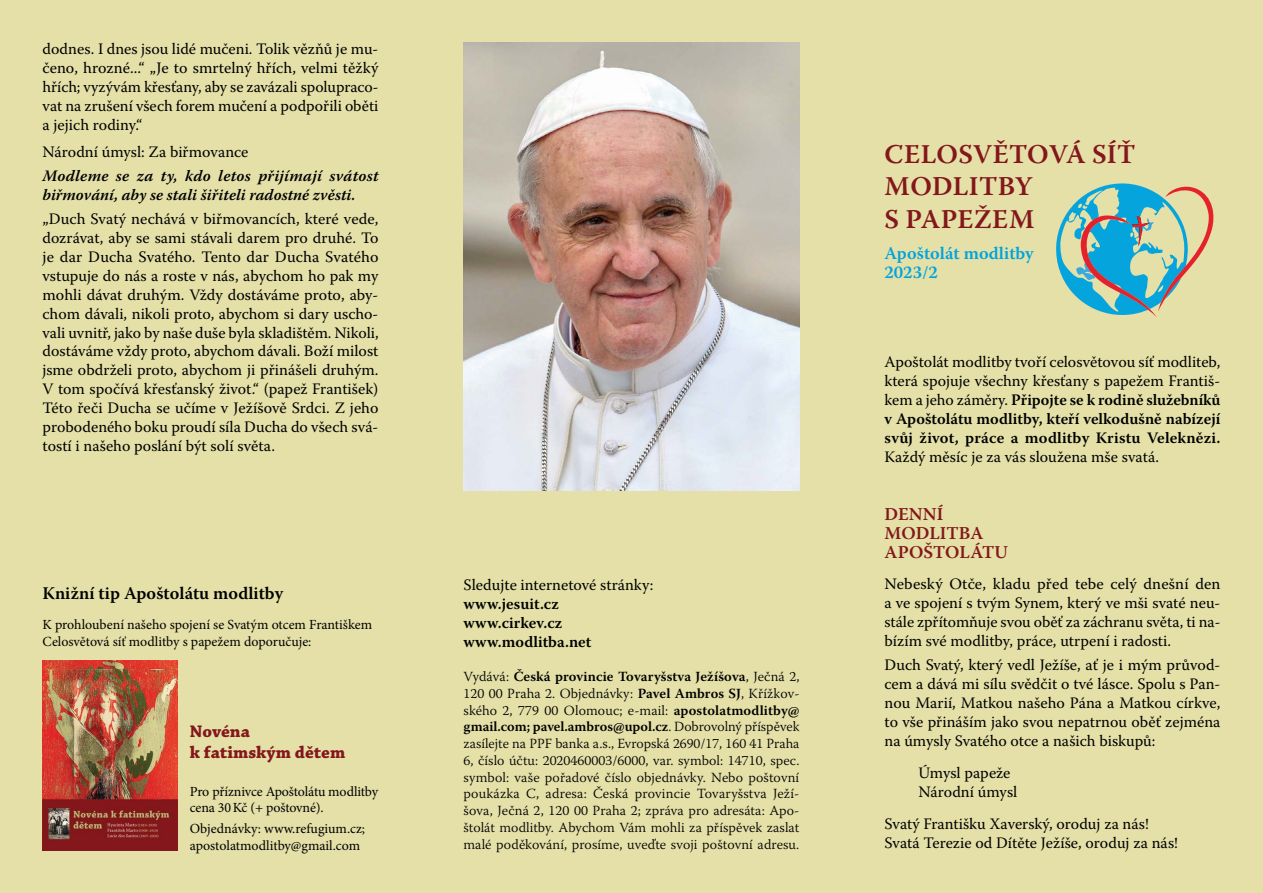
<style>
.page{position:relative;width:1263px;height:893px;background:#e4e0a8}
.page>*{position:absolute;margin:0;border:0;box-sizing:border-box;transform-origin:0 0}
.t1{font:600 27px/32.4px "Warnock Pro";letter-spacing:.01em;color:#83171b}
.t2{font:600 18px/18.9px "Warnock Pro";color:#83171b}
.t3{font:600 17.7px "Warnock Pro";color:#000}
.t4{font:600 17.7px/18.9px "Warnock Pro";color:#00a4dd}
.t5{font:700 17.7px/21px "Chaparral Pro";color:#83171b}
.t6{font:15.9px/18.9px "Warnock Pro";color:#000;text-align:justify}
.t7{font:600 15.9px/18.9px "Warnock Pro";letter-spacing:.01em;color:#000}
.t8{font:italic 600 15.9px/18.9px "Warnock Pro";letter-spacing:.01em;color:#000}
.t9{font:300 13.95px/16.8px "Warnock Pro";letter-spacing:.005em;color:#000;text-align:justify}
.t10{font:13.95px/16.6px "Minion Pro";letter-spacing:-.005em;color:#000}
.s1{font-weight:600}
.s2{font-weight:400}
</style>
<div class="page">
<svg style="left:1056px;top:183px;width:157px;height:134px"></svg>
<img style="left:463px;top:43px;width:336px;height:448px">
<img style="left:43px;top:661px;width:134px;height:189px">
<p class="t6" style="left:43px;top:39px;width:337px">dodnes. I dnes jsou lidé mučeni. Tolik vězňů je mu&shy;čeno, hrozné...“ „Je to smrtelný hřích, velmi těžký hřích; vyzývám křesťany, aby se zavázali spolupraco&shy;vat na zrušení všech forem mučení a podpořili oběti a jejich rodiny.“</p>
<p class="t6" style="left:43px;top:142px;width:207px">Národní úmysl: Za biřmovance</p>
<p class="t8" style="left:43px;top:166px;width:338px">Modleme se za ty, kdo letos přijímají svátost biřmování, aby se stali šiřiteli radostné zvěsti.</p>
<p class="t6" style="left:43px;top:209px;width:338px">„Duch Svatý nechává v biřmovancích, které vede, dozrávat, aby se sami stávali darem pro druhé. To je dar Ducha Svatého. Tento dar Ducha Svatého vstupuje do nás a roste v nás, abychom ho pak my mohli dávat druhým. Vždy dostáváme proto, aby&shy;chom dávali, nikoli proto, abychom si dary uscho&shy;vali uvnitř, jako by naše duše byla skladištěm. Nikoli, dostáváme vždy proto, abychom dávali. Boží milost jsme obdrželi proto, abychom ji přinášeli druhým.<br>V tom spočívá křesťanský život.“ (papež František)<br>Této řeči Ducha se učíme v Ježíšově Srdci. Z jeho probodeného boku proudí síla Ducha do všech svá&shy;tostí i našeho poslání být solí světa.</p>
<p class="t3" style="left:43px;top:582px;width:242px">Knižní tip Apoštolátu modlitby</p>
<p class="t10" style="left:43px;top:616px;width:331px">K prohloubení našeho spojení se Svatým otcem Františkem<br>Celosvětová síť modlitby s papežem doporučuje:</p>
<p class="t5" style="left:190px;top:721px;width:157px">Novéna<br>k fatimským dětem</p>
<p class="t10" style="left:190px;top:783px;width:190px">Pro příznivce Apoštolátu modlitby cena 30Kč (+ poštovné).</p>
<p class="t10" style="left:190px;top:821px;width:177px">Objednávky: www.refugium.cz; apostolatmodlitby@gmail.com</p>
<p class="t6" style="left:463px;top:575px;width:191px">Sledujte internetové stránky:</p>
<p class="t7" style="left:463px;top:594px;width:129px">www.jesuit.cz www.cirkev.cz www.modlitba.net</p>
<p class="t9" style="left:463px;top:668px;width:338px">Vydává: <span class="s1">Česká provincie Tovaryšstva Ježíšova</span>, Ječná 2, 120 00 Praha 2. Objednávky: <span class="s1">Pavel Ambros SJ</span>, Křížkov&shy;ského 2, 779 00 Olomouc; e-mail: <span class="s1">apostolatmodlitby@ gmail.com; pavel.ambros@upol.cz</span>. Dobrovolný příspěvek zasílejte na PPF banka a.s., Evropská 2690/17, 160 41 Praha 6, číslo účtu: 2020460003/6000, var. symbol: 14710, spec. symbol: vaše pořadové číslo objednávky. Nebo poštovní poukázka C, adresa: Česká provincie Tovaryšstva Ježí&shy;šova, Ječná 2, 120 00 Praha 2; zpráva pro adresáta: Apo&shy;štolát modlitby. Abychom Vám mohli za příspěvek zaslat malé poděkování, prosíme, uveďte svoji poštovní adresu.</p>
<h1 class="t1" style="left:885px;top:137px;width:252px">CELOSVĚTOVÁ SÍŤ<br>MODLITBY<br>S PAPEŽEM</h1>
<p class="t4" style="left:884px;top:244px;width:151px">Apoštolát modlitby<br>2023/2</p>
<p class="t7" style="left:884px;top:352px;width:338px;text-align:justify"><span class="s2">Apoštolát modlitby tvoří celosvětovou síť modliteb, která spojuje všechny křesťany s papežem Františ&shy;kem a jeho záměry.</span> Připojte se k rodině služebníků v Apoštolátu modlitby, kteří velkodušně nabízejí svůj život, práce a modlitby Kristu Veleknězi.</p>
<p class="t6" style="left:884px;top:447px;width:276px">Každý měsíc je za vás sloužena mše svatá.</p>
<p class="t2" style="left:884px;top:504px;width:125px">DENNÍ<br>MODLITBA<br>APOŠTOLÁTU</p>
<p class="t6" style="left:884px;top:574px;width:337px">Nebeský Otče, kladu před tebe celý dnešní den a ve spojení s tvým Synem, který ve mši svaté neu&shy;stále zpřítomňuje svou oběť za záchranu světa, ti na&shy;bízím své modlitby, práce, utrpení i radosti.</p>
<p class="t6" style="left:884px;top:655px;width:337px">Duch Svatý, který vedl Ježíše, ať je i mým průvod&shy;cem a dává mi sílu svědčit o tvé lásce. Spolu s Pan&shy;nou Marií, Matkou našeho Pána a Matkou církve, to vše přináším jako svou nepatrnou oběť zejména na úmysly Svatého otce a našich biskupů:</p>
<p class="t6" style="left:918px;top:763px;width:100px">Úmysl papeže<br>Národní úmysl</p>
<p class="t6" style="left:884px;top:814px;width:295px">Svatý Františku Xaverský, oroduj za nás!<br>Svatá Terezie od Dítěte Ježíše, oroduj za nás!</p>
</div>
